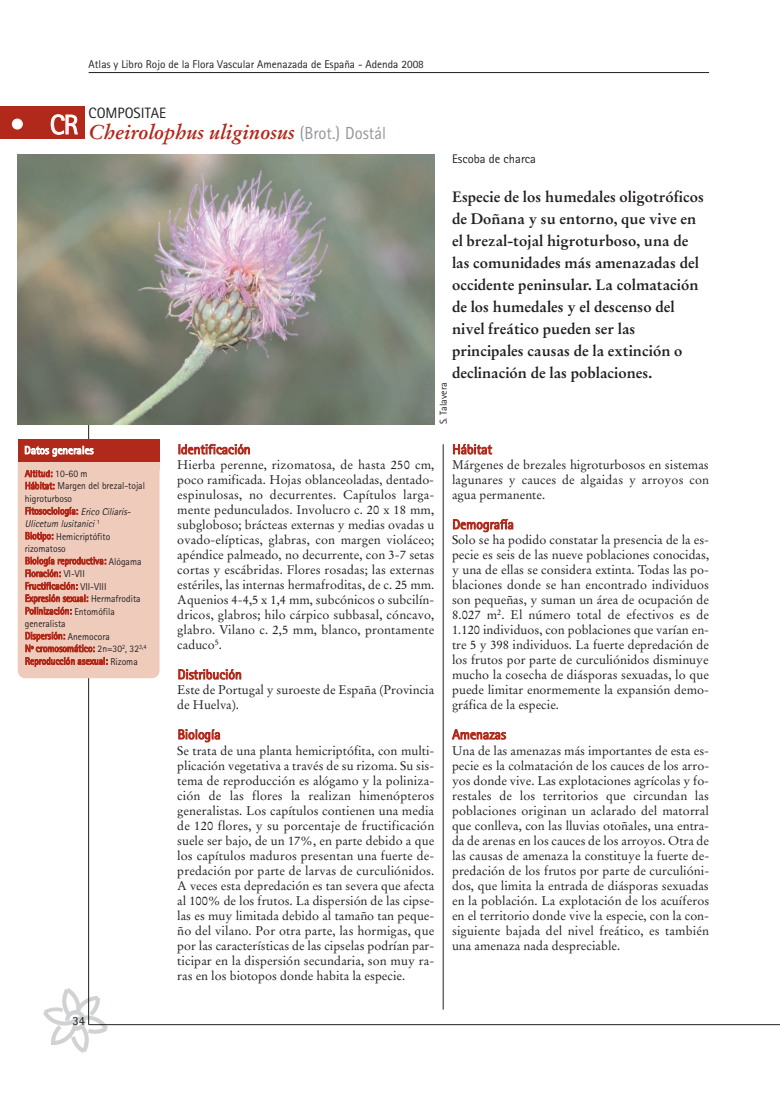
<style>
.page{position:relative;width:780px;height:1099px;background:#fff}
.page>*{position:absolute;margin:0;border:0;box-sizing:border-box;transform-origin:0 0}
.t1{font:27.5px "Rotis Sans Serif";color:#fff}
.t2{font:italic 700 20px "Stempel Garamond";color:#b1291a}
.t3{font:700 15px/21.9px "Stempel Garamond";color:#231f20}
.t4{font:15px "Rotis Sans Serif";color:#231f20}
.t5{font:13.75px "Rotis Sans Serif";color:#b1291a}
.t6{font:12.5px/15px "Stempel Garamond";color:#231f20;text-align:justify}
.t7{font:12.5px "Rotis Sans Serif";color:#231f20}
.t8{font:11.25px "Rotis Sans Serif";color:#231f20}
.t9{font:11.25px "Rotis Sans Serif";color:#fff}
.t10{font:10px/12.5px "Rotis Sans Serif";color:#b1291a;scale:.95 1}
.t11{font:10px "Rotis Sans Serif";color:#231f20}
.s1{font-family:"Rotis Sans Serif";font-weight:400;font-style:normal;font-size:17.5px;color:#939598}
.s2{color:#231f20}
.s3{font-style:italic;color:#231f20}
</style>
<div class="page">
<img style="left:44px;top:988px;width:64px;height:64px">
<hr style="left:89px;top:1024px;width:691px;height:1px;background:#231f20">
<hr style="left:88px;top:169px;width:1px;height:855px;background:#231f20">
<hr style="left:89px;top:72px;width:620px;height:1px;background:#231f20">
<div style="left:0;top:107px;width:85px;height:32px;background:#b1291a"></div>
<div style="left:18px;top:454px;width:141px;height:224px;background:#efcbbc;border-radius:8px"></div>
<img style="left:18px;top:154px;width:416px;height:270px">
<div style="left:18px;top:439px;width:141px;height:24px;background:#b1291a"></div>
<div style="left:18px;top:462px;width:141px;height:7px;background:#efcbbc"></div>
<hr style="left:443px;top:444px;width:1px;height:565px;background:#231f20">
<p class="t8" style="left:89px;top:60px;width:337px">Atlas y Libro Rojo de la Flora Vascular Amenazada de España - Adenda 2008</p>
<h1 class="t1" style="left:11px;top:115px;width:69px">• CR</h1>
<p class="t4" style="left:89px;top:108px;width:79px">COMPOSITAE</p>
<h2 class="t2" style="left:89px;top:123px;width:299px">Cheirolophus uliginosus <span class="s1">(Brot.) Dostál</span></h2>
<p class="t7" style="left:452px;top:154px;width:86px">Escoba de charca</p>
<p class="t3" style="left:452px;top:188px;width:253px">Especie de los humedales oligotróficos de Doñana y su entorno, que vive en el brezal-tojal higroturboso, una de las comunidades más amenazadas del occidente peninsular. La colmatación de los humedales y el descenso del nivel freático pueden ser las principales causas de la extinción o declinación de las poblaciones.</p>
<p class="t11" style="left:440px;top:424px;width:43px;rotate:-90deg">S. Talavera</p>
<p class="t9" style="left:24px;top:446px;width:71px">Datos generales</p>
<p class="t10" style="left:25px;top:468px;width:130px">Altitud: <span class="s2">10-60 m<br></span>Hábitat: <span class="s2">Margen del brezal-tojal higroturboso<br></span>Fitosociología: <span class="s3">Erico Ciliaris-<br>Ulicetum lusitanici</span> <sup>1<br></sup>Biotipo: <span class="s2">Hemicriptófito rizomatoso<br></span>Biología reproductiva: <span class="s2">Alógama<br></span>Floración: <span class="s2">VI-VII<br></span>Fructificación: <span class="s2">VII-VIII<br></span>Expresión sexual: <span class="s2">Hermafrodita<br></span>Polinización: <span class="s2">Entomófila generalista<br></span>Dispersión: <span class="s2">Anemocora<br></span>Nº cromosomático: <span class="s2">2n=30</span><sup>2</sup><span class="s2">, 32</span><sup>3,4<br></sup>Reproducción asexual: <span class="s2">Rizoma</span></p>
<p class="t7" style="left:73px;top:1015px;width:14px">34</p>
<p class="t5" style="left:178px;top:444px;width:74px">Identificación</p>
<p class="t6" style="left:177px;top:458px;width:258px">Hierba perenne, rizomatosa, de hasta 250 cm, poco ramificada. Hojas oblanceoladas, dentado&shy;espinulosas, no decurrentes. Capítulos larga&shy;mente pedunculados. Involucro c. 20 x 18 mm, subgloboso; brácteas externas y medias ovadas u ovado-elípticas, glabras, con margen violáceo; apéndice palmeado, no decurrente, con 3-7 setas cortas y escábridas. Flores rosadas; las externas estériles, las internas hermafroditas, de c. 25 mm.<br>Aquenios 4-4,5 x 1,4 mm, subcónicos o subcilín&shy;dricos, glabros; hilo cárpico subbasal, cóncavo, glabro. Vilano c. 2,5 mm, blanco, prontamente caduco<sup>5</sup>.</p>
<p class="t5" style="left:178px;top:669px;width:66px">Distribución</p>
<p class="t6" style="left:177px;top:683px;width:258px">Este de Portugal y suroeste de España (Provincia de Huelva).</p>
<p class="t5" style="left:178px;top:729px;width:44px">Biología</p>
<p class="t6" style="left:177px;top:743px;width:259px">Se trata de una planta hemicriptófita, con multi&shy;plicación vegetativa a través de su rizoma. Su sis&shy;tema de reproducción es alógamo y la poliniza&shy;ción de las flores la realizan himenópteros generalistas. Los capítulos contienen una media de 120 flores, y su porcentaje de fructificación suele ser bajo, de un 17%, en parte debido a que los capítulos maduros presentan una fuerte de&shy;predación por parte de larvas de curculiónidos.<br>A veces esta depredación es tan severa que afecta al 100% de los frutos. La dispersión de las cipse&shy;las es muy limitada debido al tamaño tan peque&shy;ño del vilano. Por otra parte, las hormigas, que por las características de las cipselas podrían par&shy;ticipar en la dispersión secundaria, son muy ra&shy;ras en los biotopos donde habita la especie.</p>
<p class="t5" style="left:452px;top:444px;width:41px">Hábitat</p>
<p class="t6" style="left:452px;top:458px;width:258px">Márgenes de brezales higroturbosos en sistemas lagunares y cauces de algaidas y arroyos con agua permanente.</p>
<p class="t5" style="left:452px;top:519px;width:63px">Demografía</p>
<p class="t6" style="left:452px;top:533px;width:258px">Solo se ha podido constatar la presencia de la es&shy;pecie es seis de las nueve poblaciones conocidas, y una de ellas se considera extinta. Todas las po&shy;blaciones donde se han encontrado individuos son pequeñas, y suman un área de ocupación de 8.027 m<sup>2</sup>. El número total de efectivos es de 1.120 individuos, con poblaciones que varían en&shy;tre 5 y 398 individuos. La fuerte depredación de los frutos por parte de curculiónidos disminuye mucho la cosecha de diásporas sexuadas, lo que puede limitar enormemente la expansión demo&shy;gráfica de la especie.</p>
<p class="t5" style="left:452px;top:729px;width:55px">Amenazas</p>
<p class="t6" style="left:452px;top:743px;width:259px">Una de las amenazas más importantes de esta es&shy;pecie es la colmatación de los cauces de los arro&shy;yos donde vive. Las explotaciones agrícolas y fo&shy;restales de los territorios que circundan las poblaciones originan un aclarado del matorral que conlleva, con las lluvias otoñales, una entra&shy;da de arenas en los cauces de los arroyos. Otra de las causas de amenaza la constituye la fuerte de&shy;predación de los frutos por parte de curculióni&shy;dos, que limita la entrada de diásporas sexuadas en la población. La explotación de los acuíferos en el territorio donde vive la especie, con la con&shy;siguiente bajada del nivel freático, es también una amenaza nada despreciable.</p>
</div>
